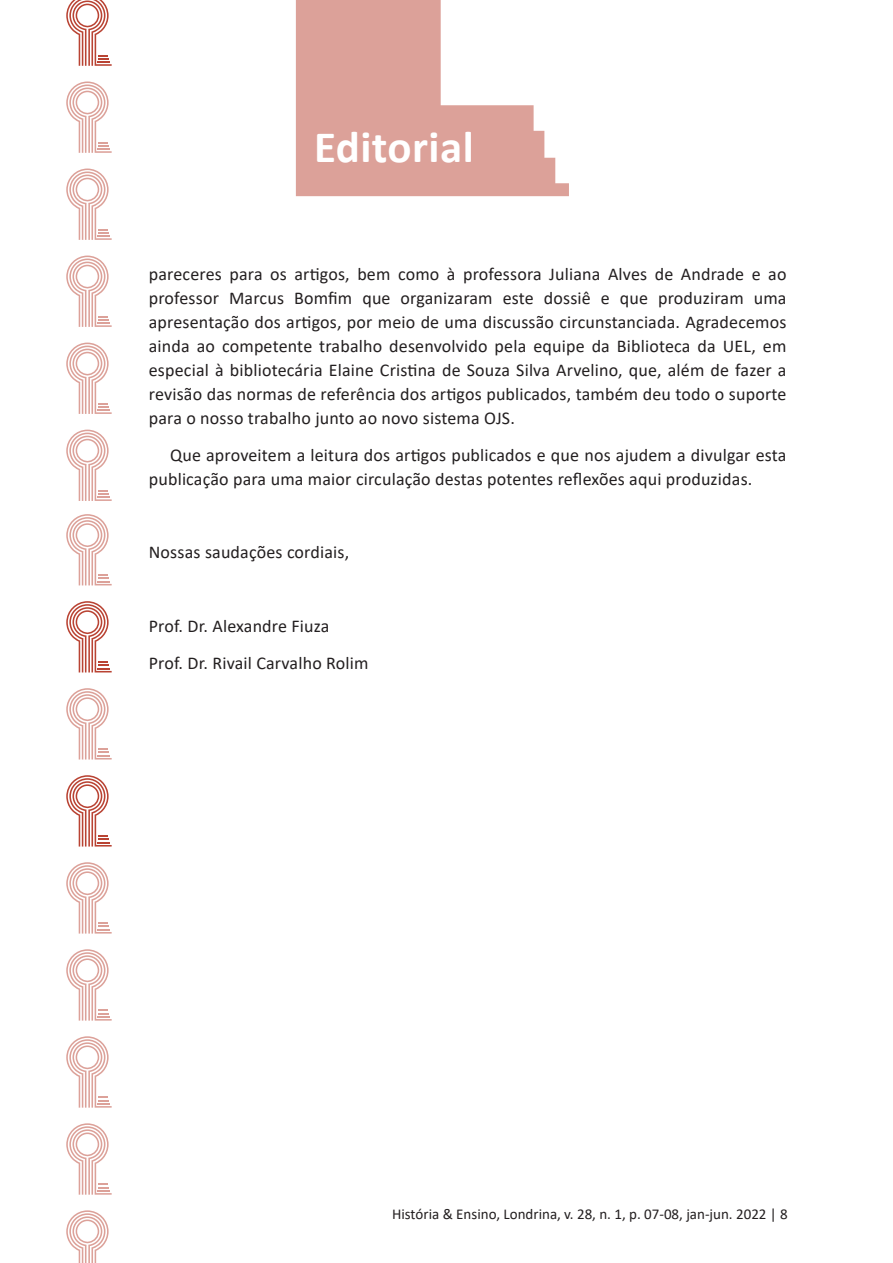
<style>
.page{position:relative;width:893px;height:1263px;background:#fff}
.page>*{position:absolute;margin:0;border:0;box-sizing:border-box;transform-origin:0 0}
.Referencias_paragrafo{font:700 45px "Calibri";letter-spacing:.01em;color:#fff}
.Referencias_paragrafo-2{font:18px/24px "Calibri";letter-spacing:.01em;color:#231f20;text-align:justify}
.Parágrafo_básico{font:15px "Calibri";color:#231f20}
</style>
<div class="page">
<svg style="left:295px;top:0;width:274px;height:196px;fill:#dca199"></svg>
<svg style="left:66px;top:775px;width:46px;height:71px"></svg>
<svg style="left:66px;top:601px;width:46px;height:71px"></svg>
<svg style="left:66px;top:0;width:46px;height:66px"></svg>
<svg style="left:66px;top:862px;width:46px;height:71px"></svg>
<svg style="left:66px;top:688px;width:46px;height:71px"></svg>
<svg style="left:66px;top:1123px;width:46px;height:72px"></svg>
<svg style="left:66px;top:514px;width:46px;height:71px"></svg>
<svg style="left:66px;top:949px;width:46px;height:71px"></svg>
<svg style="left:66px;top:1210px;width:43px;height:53px"></svg>
<svg style="left:66px;top:1036px;width:46px;height:72px"></svg>
<svg style="left:66px;top:81px;width:46px;height:72px"></svg>
<svg style="left:66px;top:343px;width:46px;height:71px"></svg>
<svg style="left:66px;top:168px;width:46px;height:72px"></svg>
<svg style="left:66px;top:430px;width:46px;height:71px"></svg>
<svg style="left:66px;top:256px;width:46px;height:71px"></svg>
<p class="Referencias_paragrafo" style="left:314px;top:115px;width:161px">Editorial</p>
<p class="Referencias_paragrafo-2" style="left:149px;top:262px;width:639px">pareceres para os artigos, bem como à professora Juliana Alves de Andrade e ao professor Marcus Bomfim que organizaram este dossiê e que produziram uma apresentação dos artigos, por meio de uma discussão circunstanciada. Agradecemos ainda ao competente trabalho desenvolvido pela equipe da Biblioteca da UEL, em especial à bibliotecária Elaine Cristina de Souza Silva Arvelino, que, além de fazer a revisão das normas de referência dos artigos publicados, também deu todo o suporte para o nosso trabalho junto ao novo sistema OJS.</p>
<p class="Referencias_paragrafo-2" style="left:149px;top:442px;width:639px;text-indent:21px">Que aproveitem a leitura dos artigos publicados e que nos ajudem a divulgar esta publicação para uma maior circulação destas potentes reflexões aqui produzidas.</p>
<p class="Referencias_paragrafo-2" style="left:149px;top:540px;width:202px">Nossas saudações cordiais,</p>
<p class="Referencias_paragrafo-2" style="left:149px;top:613px;width:182px">Prof. Dr. Alexandre Fiuza</p>
<p class="Referencias_paragrafo-2" style="left:149px;top:650px;width:221px">Prof. Dr. Rivail Carvalho Rolim</p>
<p class="Parágrafo_básico" style="left:392px;top:1203px;width:397px">História &amp; Ensino, Londrina, v. 28, n. 1, p. 07-08, jan-jun. 2022 | 8</p>
</div>
